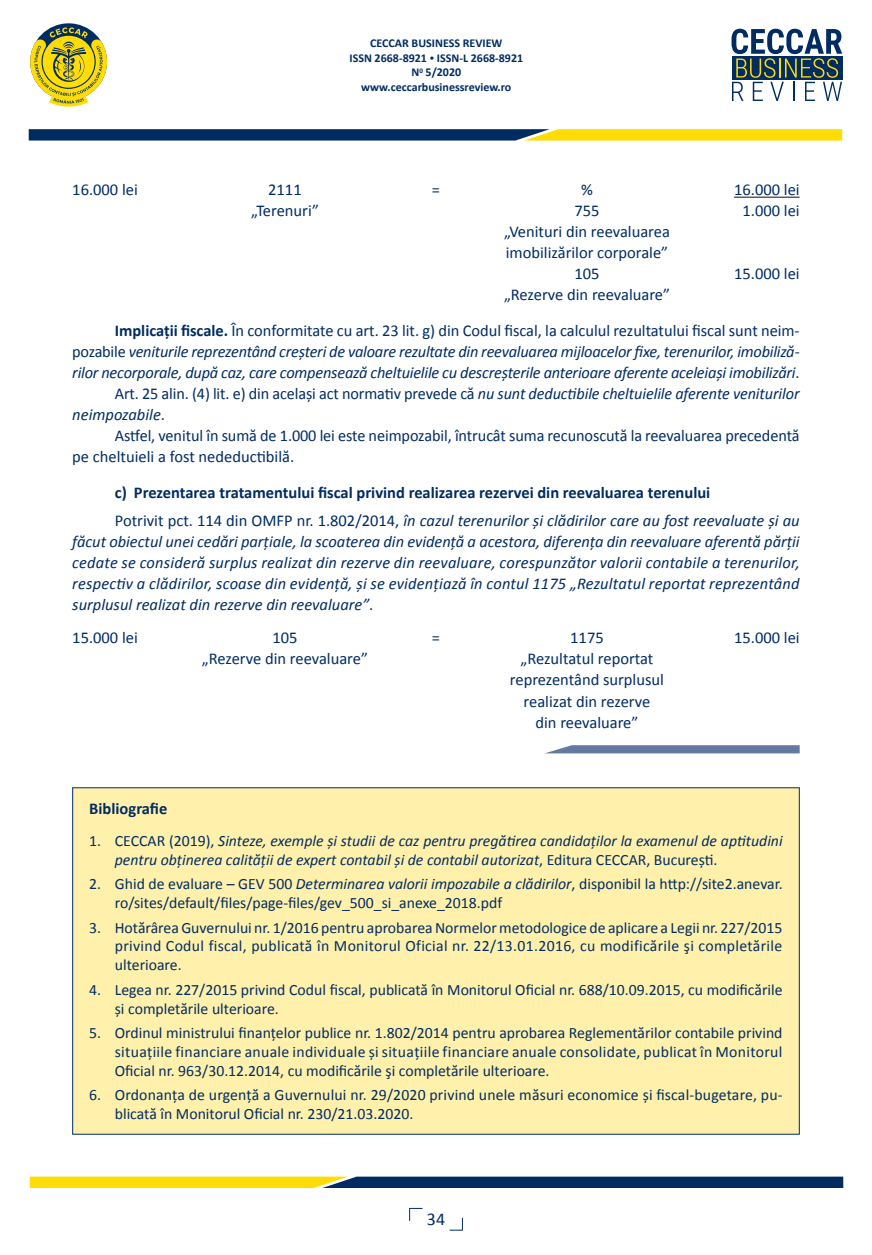
<style>
.page{position:relative;width:872px;height:1255px;background:#fff}
.page>*{position:absolute;margin:0;border:0;box-sizing:border-box;transform-origin:0 0}
.t1{font:18px "Calibri";color:#002c62}
.t2{font:16.5px/21px "Calibri";color:#002c62;text-align:center}
.t3{font:italic 16.5px/21px "Calibri";letter-spacing:-.015em;color:#002c62;text-align:justify}
.t4{font:700 16.5px/27.3px "Calibri";color:#002c62}
.t5{font:15.75px/18.9px "Calibri";color:#002c62}
.t6{font:italic 15.75px/18.9px "Calibri";color:#002c62}
.t7{font:700 12px/14.4px "Calibri";color:#002c62;text-align:center}
.s1{font-size:9px}
.s2{font-weight:700}
.s3{font-style:normal}
.s4{font-style:italic}
.s5{font-weight:400}
.s6{font-weight:400;font-style:italic}
</style>
<div class="page">
<svg style="left:409px;top:1207px;width:13px;height:13px"></svg>
<svg style="left:30px;top:27px;width:77px;height:80px"></svg>
<svg style="left:731px;top:29px;width:111px;height:72px"></svg>
<svg style="left:29px;top:129px;width:813px;height:11px;background:#637144"></svg>
<svg style="left:30px;top:1176px;width:813px;height:11px;background:#6a774c"></svg>
<svg style="left:449px;top:1217px;width:14px;height:13px"></svg>
<hr style="left:734px;top:197px;width:65px;height:1px;background:#231f20">
<div style="left:72px;top:787px;width:727px;height:347px;background:#fff0ab"></div>
<svg style="left:546px;top:745px;width:253px;height:8px;background:#7082a9"></svg>
<p class="t7" style="left:349px;top:36px;width:175px">CECCAR BUSINESS REVIEW<br>ISSN 2668-8921 <span class="s1">•</span> ISSN-L 2668-8921<br>N<sup>0</sup> 5/2020 www.ceccarbusinessreview.ro</p>
<p class="t2" style="left:72px;top:178px;width:67px">16.000 lei</p>
<p class="t2" style="left:268px;top:178px;width:35px">2111</p>
<p class="t2" style="left:432px;top:178px;width:10px">=</p>
<p class="t2" style="left:581px;top:178px;width:13px">%</p>
<p class="t2" style="left:734px;top:178px;width:67px">16.000 lei</p>
<p class="t2" style="left:251px;top:199px;width:69px">„Terenuri”</p>
<p class="t2" style="left:574px;top:199px;width:27px">755</p>
<p class="t2" style="left:742px;top:199px;width:59px">1.000 lei</p>
<p class="t2" style="left:504px;top:220px;width:167px">„Venituri din reevaluarea imobilizărilor corporale”<br>105</p>
<p class="t2" style="left:734px;top:262px;width:67px">15.000 lei</p>
<p class="t2" style="left:115px;top:276px;width:685px;line-height:35.8px;text-align:left;text-indent:389px">„Rezerve din reevaluare”<br><span class="s2">Implicații fiscale.</span> În conformitate cu art. 23 lit. g) din Codul fiscal, la calculul rezultatului fiscal sunt neim-</p>
<p class="t3" style="left:72px;top:340px;width:728px"><span class="s3">pozabile</span> veniturile reprezentând creșteri de valoare rezultate din reevaluarea mijloacelor fixe, terenurilor, imobiliză-</p>
<p class="t3" style="left:72px;top:361px;width:729px">rilor necorporale, după caz, care compensează cheltuielile cu descreșterile anterioare aferente aceleiași imobilizări<span class="s3">.</span></p>
<p class="t2" style="left:115px;top:382px;width:686px">Art. 25 alin. (4) lit. e) din acelaşi act normativ prevede că <span class="s4">nu sunt deductibile cheltuielile aferente veniturilor</span></p>
<p class="t3" style="left:72px;top:403px;width:94px">neimpozabile<span class="s3">.</span></p>
<p class="t2" style="left:115px;top:424px;width:686px">Astfel, venitul în sumă de 1.000 lei este neimpozabil, întrucât suma recunoscută la reevaluarea precedentă</p>
<p class="t2" style="left:72px;top:445px;width:223px">pe cheltuieli a fost nedeductibilă.</p>
<p class="t4" style="left:115px;top:478px;width:686px">c) Prezentarea tratamentului fiscal privind realizarea rezervei din reevaluarea terenului<br><span class="s5">Potrivit pct. 114 din OMFP nr. 1.802/2014,</span> <span class="s6">în cazul terenurilor şi clădirilor care au fost reevaluate şi au</span></p>
<p class="t3" style="left:72px;top:530px;width:729px">făcut obiectul unei cedări parțiale, la scoaterea din evidență a acestora, diferența din reevaluare aferentă părții cedate se consideră surplus realizat din rezerve din reevaluare, corespunzător valorii contabile a terenurilor, respectiv a clădirilor, scoase din evidență, şi se evidențiază în contul 1175 „Rezultatul reportat reprezentând surplusul realizat din rezerve din reevaluare”<span class="s3">.</span></p>
<p class="t2" style="left:72px;top:626px;width:67px">15.000 lei</p>
<p class="t2" style="left:272px;top:626px;width:27px">105</p>
<p class="t2" style="left:432px;top:626px;width:10px">=</p>
<p class="t2" style="left:570px;top:626px;width:35px">1175</p>
<p class="t2" style="left:734px;top:626px;width:67px">15.000 lei</p>
<p class="t2" style="left:202px;top:647px;width:167px">„Rezerve din reevaluare”</p>
<p class="t2" style="left:510px;top:647px;width:156px">„Rezultatul reportat reprezentând surplusul realizat din rezerve<br>din reevaluare”</p>
<p class="t4" style="left:89px;top:794px;width:79px">Bibliografie</p>
<p class="t6" style="left:115px;top:830px;width:669px;text-indent:-26px"><span class="s3">1. CECCAR (2019),</span> Sinteze, exemple și studii de caz pentru pregătirea candidaților la examenul de aptitudini pentru obținerea calității de expert contabil și de contabil autorizat<span class="s3">, Editura CECCAR, București.</span></p>
<p class="t5" style="left:115px;top:873px;width:669px;text-indent:-25px">2. Ghid de evaluare – GEV 500 <span class="s4">Determinarea valorii impozabile a clădirilor</span>, disponibil la http://site2.anevar. ro/sites/default/files/page-files/gev_500_si_anexe_2018.pdf</p>
<p class="t5" style="left:115px;top:917px;width:669px;text-align:justify;text-indent:-26px">3. Hotărârea Guvernului nr. 1/2016 pentru aprobarea Normelor metodologice de aplicare a Legii nr. 227/2015 privind Codul fiscal, publicată în Monitorul Oficial nr. 22/13.01.2016, cu modificările şi completările ulterioare.</p>
<p class="t5" style="left:115px;top:979px;width:669px;text-indent:-26px">4. Legea nr. 227/2015 privind Codul fiscal, publicată în Monitorul Oficial nr. 688/10.09.2015, cu modificările și completările ulterioare.</p>
<p class="t5" style="left:115px;top:1022px;width:669px;text-align:justify;text-indent:-25px">5. Ordinul ministrului finanţelor publice nr. 1.802/2014 pentru aprobarea Reglementărilor contabile privind situaţiile financiare anuale individuale și situaţiile financiare anuale consolidate, publicat în Monitorul Oficial nr. 963/30.12.2014, cu modificările şi completările ulterioare.</p>
<p class="t5" style="left:115px;top:1084px;width:668px;text-indent:-25px">6. Ordonanţa de urgenţă a Guvernului nr. 29/2020 privind unele măsuri economice și fiscal-bugetare, pu&shy;blicată în Monitorul Oficial nr. 230/21.03.2020.</p>
<p class="t1" style="left:427px;top:1208px;width:20px">34</p>
</div>
